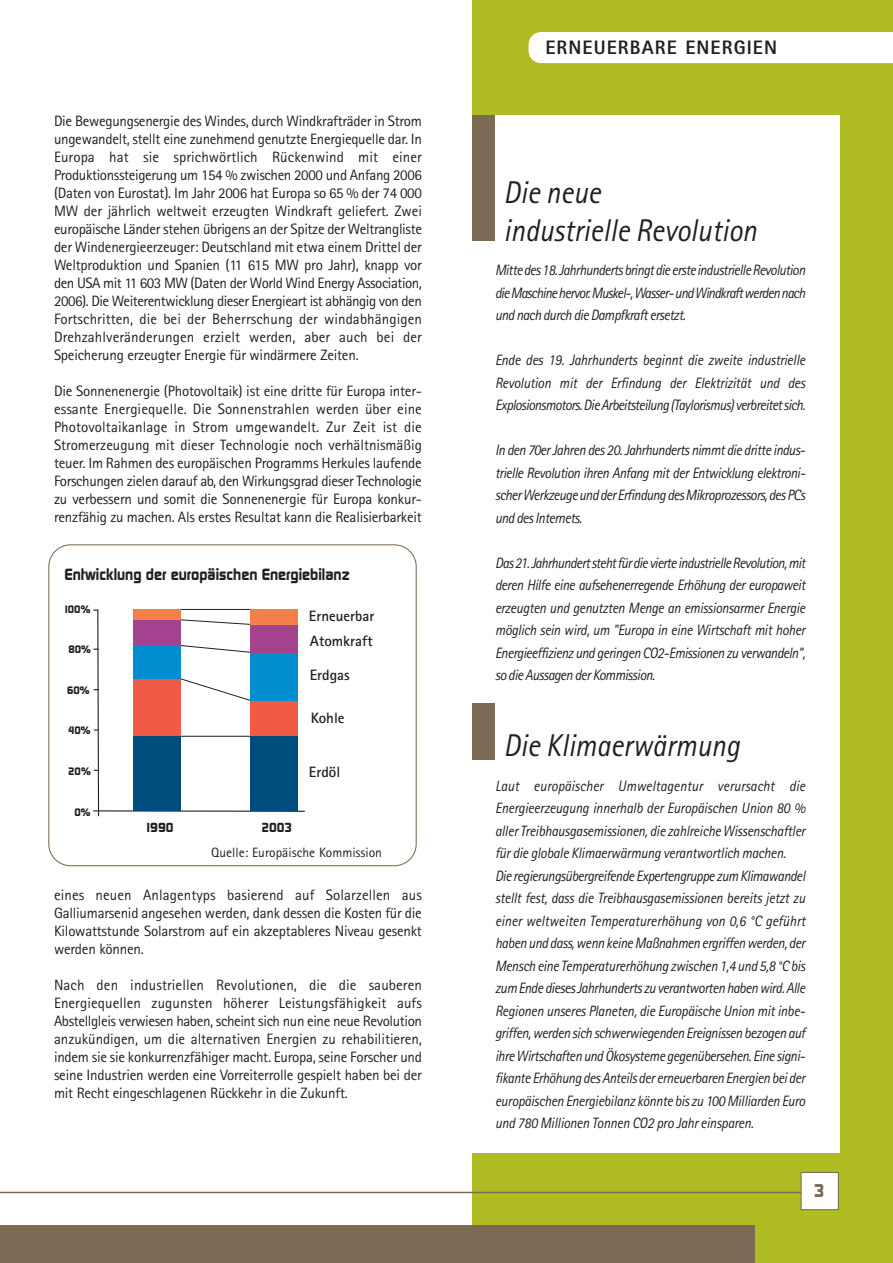
<style>
.page{position:relative;width:893px;height:1263px;background:#fff}
.page>*{position:absolute;margin:0;border:0;box-sizing:border-box;transform-origin:0 0}
.t1{font:italic 31.5px/37.8px "Rotis Sans Serif";color:#231f20;scale:.92 1}
.t2{font:800 19.5px "Rotis Sans Serif";letter-spacing:.055em;color:#231f20}
.t3{font:700 18px "Digital";color:#7c6a55}
.t4{font:700 15.75px "Digital";color:#231f20;scale:.95 1}
.t5{font:15px/18px "Rotis Sans Serif";letter-spacing:-.015em;color:#231f20;text-align:justify}
.t6{font:italic 15px/22.5px "Rotis Sans Serif";letter-spacing:-.03em;color:#231f20;text-align:justify;scale:.92 1}
.t7{font:700 15px/24.6px "Rotis Sans Serif";color:#231f20}
.t8{font:13.5px "Rotis Sans Serif";color:#231f20}
.t9{font:700 12.75px "Digital";color:#231f20}
.t10{font:700 10.5px "Digital";color:#231f20}
</style>
<div class="page">
<div style="left:472px;top:0;width:421px;height:1263px;background:#afbd22"></div>
<div style="left:528px;top:32px;width:365px;height:32px;background:#fff"></div>
<div style="left:0;top:1226px;width:755px;height:37px;background:#7c6a55"></div>
<hr style="left:0;top:1192px;width:808px;height:1px;background:#7c6a55">
<div style="left:802px;top:1173px;width:36px;height:36px;background:#fff"></div>
<div style="left:801px;top:1172px;width:38px;height:38px;border:1px solid #7c6a55"></div>
<div style="left:461px;top:115px;width:378px;height:1037px;background:#fff"></div>
<div style="left:473px;top:115px;width:22px;height:126px;background:#7c6a55"></div>
<div style="left:472px;top:703px;width:23px;height:57px;background:#7c6a55"></div>
<svg style="left:48px;top:544px;width:369px;height:322px"></svg>
<p class="t5" style="left:54px;top:113px;width:369px">Die Bewegungsenergie des Windes, durch Windkrafträder in Strom ungewandelt, stellt eine zunehmend genutzte Energiequelle dar. In Europa hat sie sprichwörtlich Rückenwind mit einer Produktionssteigerung um 154 % zwischen 2000 und Anfang 2006 (Daten von Eurostat). Im Jahr 2006 hat Europa so 65 % der 74 000<br>MW der jährlich weltweit erzeugten Windkraft geliefert. Zwei europäische Länder stehen übrigens an der Spitze der Weltrangliste der Windenergieerzeuger: Deutschland mit etwa einem Drittel der Weltproduktion und Spanien (11 615 MW pro Jahr), knapp vor den USA mit 11 603 MW (Daten der World Wind Energy Association, 2006). Die Weiterentwicklung dieser Energieart ist abhängig von den Fortschritten, die bei der Beherrschung der windabhängigen Drehzahlveränderungen erzielt werden, aber auch bei der Speicherung erzeugter Energie für windärmere Zeiten.</p>
<p class="t5" style="left:54px;top:383px;width:369px">Die Sonnenenergie (Photovoltaik) ist eine dritte für Europa inter&shy;essante Energiequelle. Die Sonnenstrahlen werden über eine Photovoltaikanlage in Strom umgewandelt. Zur Zeit ist die Stromerzeugung mit dieser Technologie noch verhältnismäßig teuer. Im Rahmen des europäischen Programms Herkules laufende Forschungen zielen darauf ab, den Wirkungsgrad dieser Technologie zu verbessern und somit die Sonnenenergie für Europa konkur&shy;renzfähig zu machen. Als erstes Resultat kann die Realisierbarkeit</p>
<p class="t4" style="left:64px;top:568px;width:302px">Entwicklung der europäischen Energiebilanz</p>
<p class="t10" style="left:63px;top:606px;width:29px">100%</p>
<p class="t10" style="left:68px;top:645px;width:24px">80%</p>
<p class="t10" style="left:67px;top:686px;width:24px">60%</p>
<p class="t10" style="left:68px;top:726px;width:24px">40%</p>
<p class="t10" style="left:68px;top:767px;width:24px">20%</p>
<p class="t10" style="left:75px;top:808px;width:18px">0%</p>
<p class="t9" style="left:145px;top:822px;width:30px">1990</p>
<p class="t7" style="left:309px;top:605px;width:67px">Erneuerbar<br>Atomkraft</p>
<p class="t7" style="left:310px;top:664px;width:41px">Erdgas</p>
<p class="t7" style="left:311px;top:707px;width:35px">Kohle</p>
<p class="t9" style="left:261px;top:823px;width:32px">2003</p>
<p class="t7" style="left:309px;top:761px;width:33px">Erdöl</p>
<p class="t8" style="left:211px;top:848px;width:172px">Quelle: Europäische Kommission</p>
<p class="t5" style="left:54px;top:887px;width:369px">eines neuen Anlagentyps basierend auf Solarzellen aus Galliumarsenid angesehen werden, dank dessen die Kosten für die Kilowattstunde Solarstrom auf ein akzeptableres Niveau gesenkt werden können.</p>
<p class="t5" style="left:54px;top:977px;width:369px">Nach den industriellen Revolutionen, die die sauberen Energiequellen zugunsten höherer Leistungsfähigkeit aufs Abstellgleis verwiesen haben, scheint sich nun eine neue Revolution anzukündigen, um die alternativen Energien zu rehabilitieren, indem sie sie konkurrenzfähiger macht. Europa, seine Forscher und seine Industrien werden eine Vorreiterrolle gespielt haben bei der mit Recht eingeschlagenen Rückkehr in die Zukunft.</p>
<h2 class="t2" style="left:545px;top:41px;width:233px">ERNEUERBARE ENERGIEN</h2>
<h1 class="t1" style="left:504px;top:176px;width:277px">Die neue<br>industrielle Revolution</h1>
<p class="t6" style="left:495px;top:260px;width:339px">Mitte des 18. Jahrhunderts bringt die erste industrielle Revolution die Maschine hervor. Muskel-, Wasser- und Windkraft werden nach und nach durch die Dampfkraft ersetzt.</p>
<p class="t6" style="left:495px;top:350px;width:339px">Ende des 19. Jahrhunderts beginnt die zweite industrielle Revolution mit der Erfindung der Elektrizität und des Explosionsmotors. Die Arbeitsteilung (Taylorismus) verbreitet sich.</p>
<p class="t6" style="left:495px;top:440px;width:339px">In den 70er Jahren des 20. Jahrhunderts nimmt die dritte indus&shy;trielle Revolution ihren Anfang mit der Entwicklung elektroni&shy;scher Werkzeuge und der Erfindung des Mikroprozessors, des PCs und des Internets.</p>
<p class="t6" style="left:495px;top:553px;width:339px">Das 21. Jahrhundert steht für die vierte industrielle Revolution, mit deren Hilfe eine aufsehenerregende Erhöhung der europaweit erzeugten und genutzten Menge an emissionsarmer Energie möglich sein wird, um "Europa in eine Wirtschaft mit hoher Energieeffizienz und geringen CO2-Emissionen zu verwandeln", so die Aussagen der Kommission.</p>
<h1 class="t1" style="left:504px;top:730px;width:258px">Die Klimaerwärmung</h1>
<p class="t6" style="left:495px;top:776px;width:339px;text-align:left">Laut europäischer Umweltagentur verursacht die Energieerzeugung innerhalb der Europäischen Union 80 % aller Treibhausgasemissionen, die zahlreiche Wissenschaftler für die globale Klimaerwärmung verantwortlich machen.<br>Die regierungsübergreifende Expertengruppe zum Klimawandel stellt fest, dass die Treibhausgasemissionen bereits jetzt zu einer weltweiten Temperaturerhöhung von 0,6 °C geführt haben und dass, wenn keine Maßnahmen ergriffen werden, der Mensch eine Temperaturerhöhung zwischen 1,4 und 5,8 °C bis zum Ende dieses Jahrhunderts zu verantworten haben wird. Alle Regionen unseres Planeten, die Europäische Union mit inbe&shy;griffen, werden sich schwerwiegenden Ereignissen bezogen auf ihre Wirtschaften und Ökosysteme gegenübersehen. Eine signi&shy;fikante Erhöhung des Anteils der erneuerbaren Energien bei der europäischen Energiebilanz könnte bis zu 100 Milliarden Euro und 780 Millionen Tonnen CO2 pro Jahr einsparen.</p>
<p class="t3" style="left:814px;top:1184px;width:12px">3</p>
</div>
